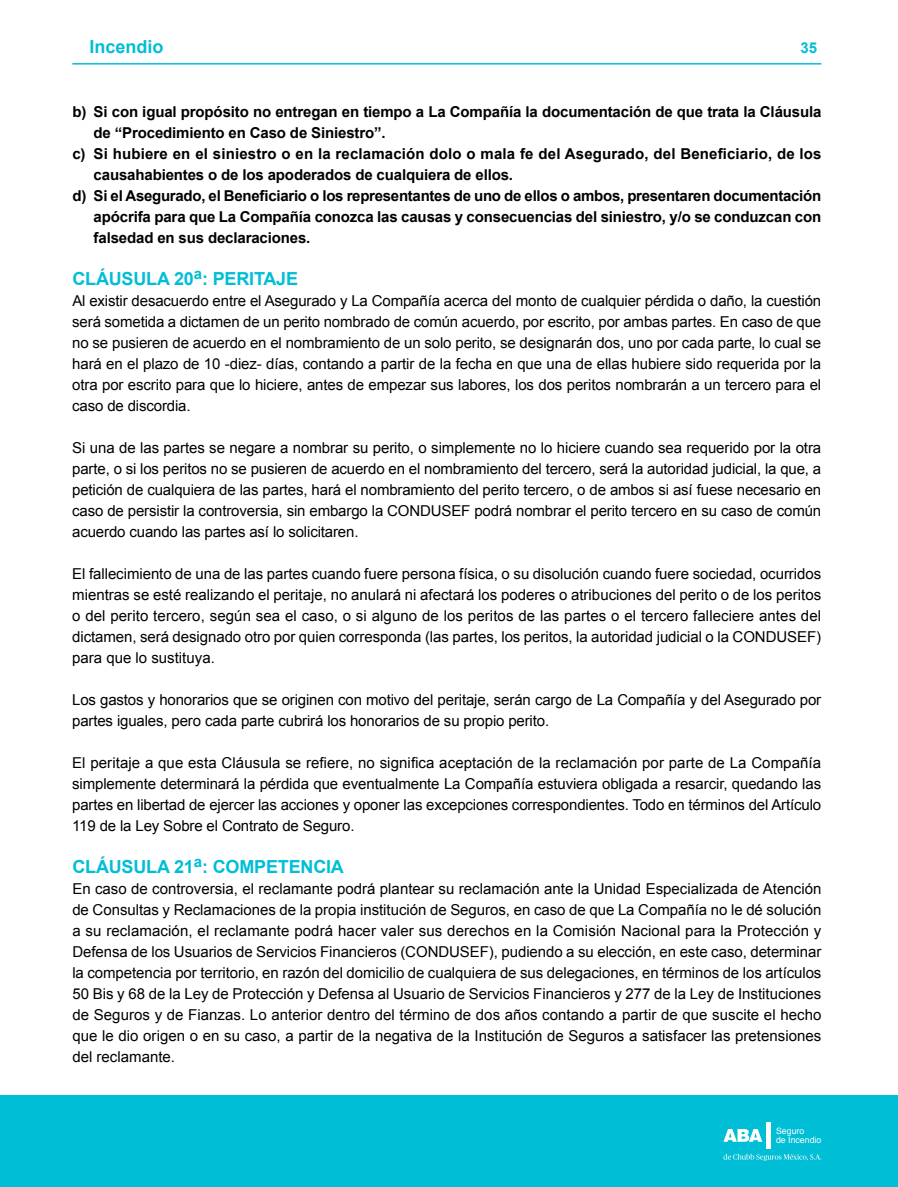
<style>
.page{position:relative;width:898px;height:1187px;background:#fff}
.page>*{position:absolute;margin:0;border:0;box-sizing:border-box;transform-origin:0 0}
.t1{font:700 18px "Arial";letter-spacing:-.01em;color:#00bed6}
.t2{font:15px/21px "Arial";letter-spacing:-.01em;color:#000;text-align:justify}
.t3{font:700 15px "Arial";letter-spacing:-.01em;color:#000}
.t4{font:700 15px "Arial";letter-spacing:.01em;color:#000}
.t5{font:700 15px "Arial";color:#00bed6}
.t6{font:8.85px/8.9px "Helvetica";color:#fff}
</style>
<div class="page">
<hr style="left:72px;top:63px;width:749px;height:2px;background:#00bed6">
<div style="left:0;top:1095px;width:897px;height:91px;background:#00bed6"></div>
<svg style="left:723px;top:1129px;width:39px;height:12px"></svg>
<div style="left:765px;top:1121px;width:5px;height:27px;background:#fff"></div>
<svg style="left:723px;top:1153px;width:98px;height:7px"></svg>
<p class="t1" style="left:89px;top:34px;width:76px">Incendio</p>
<p class="t5" style="left:800px;top:38px;width:18px">35</p>
<p class="t3" style="left:72px;top:101px;width:750px">b) Si con igual propósito no entregan en tiempo a La Compañía la documentación de que trata la Cláusula</p>
<p class="t3" style="left:94px;top:122px;width:293px">de “Procedimiento en Caso de Siniestro”.</p>
<p class="t4" style="left:72px;top:143px;width:750px">c) Si hubiere en el siniestro o en la reclamación dolo o mala fe del Asegurado, del Beneficiario, de los</p>
<p class="t3" style="left:94px;top:164px;width:421px">causahabientes o de los apoderados de cualquiera de ellos.</p>
<p class="t3" style="left:72px;top:185px;width:750px">d) Si el Asegurado, el Beneficiario o los representantes de uno de ellos o ambos, presentaren documentación</p>
<p class="t3" style="left:94px;top:206px;width:729px">apócrifa para que La Compañía conozca las causas y consecuencias del siniestro, y/o se conduzcan con</p>
<p class="t3" style="left:94px;top:227px;width:218px">falsedad en sus declaraciones.</p>
<p class="t1" style="left:72px;top:266px;width:227px">CLÁUSULA 20<sup>a</sup>: PERITAJE</p>
<p class="t2" style="left:72px;top:290px;width:750px">Al existir desacuerdo entre el Asegurado y La Compañía acerca del monto de cualquier pérdida o daño, la cuestión será sometida a dictamen de un perito nombrado de común acuerdo, por escrito, por ambas partes. En caso de que no se pusieren de acuerdo en el nombramiento de un solo perito, se designarán dos, uno por cada parte, lo cual se hará en el plazo de 10 -diez- días, contando a partir de la fecha en que una de ellas hubiere sido requerida por la otra por escrito para que lo hiciere, antes de empezar sus labores, los dos peritos nombrarán a un tercero para el caso de discordia.</p>
<p class="t2" style="left:72px;top:437px;width:750px">Si una de las partes se negare a nombrar su perito, o simplemente no lo hiciere cuando sea requerido por la otra parte, o si los peritos no se pusieren de acuerdo en el nombramiento del tercero, será la autoridad judicial, la que, a petición de cualquiera de las partes, hará el nombramiento del perito tercero, o de ambos si así fuese necesario en caso de persistir la controversia, sin embargo la CONDUSEF podrá nombrar el perito tercero en su caso de común acuerdo cuando las partes así lo solicitaren.</p>
<p class="t2" style="left:72px;top:563px;width:750px">El fallecimiento de una de las partes cuando fuere persona física, o su disolución cuando fuere sociedad, ocurridos mientras se esté realizando el peritaje, no anulará ni afectará los poderes o atribuciones del perito o de los peritos o del perito tercero, según sea el caso, o si alguno de los peritos de las partes o el tercero falleciere antes del dictamen, será designado otro por quien corresponda (las partes, los peritos, la autoridad judicial o la CONDUSEF) para que lo sustituya.</p>
<p class="t2" style="left:72px;top:689px;width:750px">Los gastos y honorarios que se originen con motivo del peritaje, serán cargo de La Compañía y del Asegurado por partes iguales, pero cada parte cubrirá los honorarios de su propio perito.</p>
<p class="t2" style="left:72px;top:752px;width:750px">El peritaje a que esta Cláusula se refiere, no significa aceptación de la reclamación por parte de La Compañía simplemente determinará la pérdida que eventualmente La Compañía estuviera obligada a resarcir, quedando las partes en libertad de ejercer las acciones y oponer las excepciones correspondientes. Todo en términos del Artículo 119 de la Ley Sobre el Contrato de Seguro.</p>
<p class="t1" style="left:72px;top:854px;width:273px">CLÁUSULA 21<sup>a</sup>: COMPETENCIA</p>
<p class="t2" style="left:72px;top:878px;width:750px">En caso de controversia, el reclamante podrá plantear su reclamación ante la Unidad Especializada de Atención de Consultas y Reclamaciones de la propia institución de Seguros, en caso de que La Compañía no le dé solución a su reclamación, el reclamante podrá hacer valer sus derechos en la Comisión Nacional para la Protección y Defensa de los Usuarios de Servicios Financieros (CONDUSEF), pudiendo a su elección, en este caso, determinar la competencia por territorio, en razón del domicilio de cualquiera de sus delegaciones, en términos de los artículos 50 Bis y 68 de la Ley de Protección y Defensa al Usuario de Servicios Financieros y 277 de la Ley de Instituciones de Seguros y de Fianzas. Lo anterior dentro del término de dos años contando a partir de que suscite el hecho que le dio origen o en su caso, a partir de la negativa de la Institución de Seguros a satisfacer las pretensiones del reclamante.</p>
<p class="t6" style="left:775px;top:1126px;width:47px">Seguro<br>de Incendio</p>
</div>
